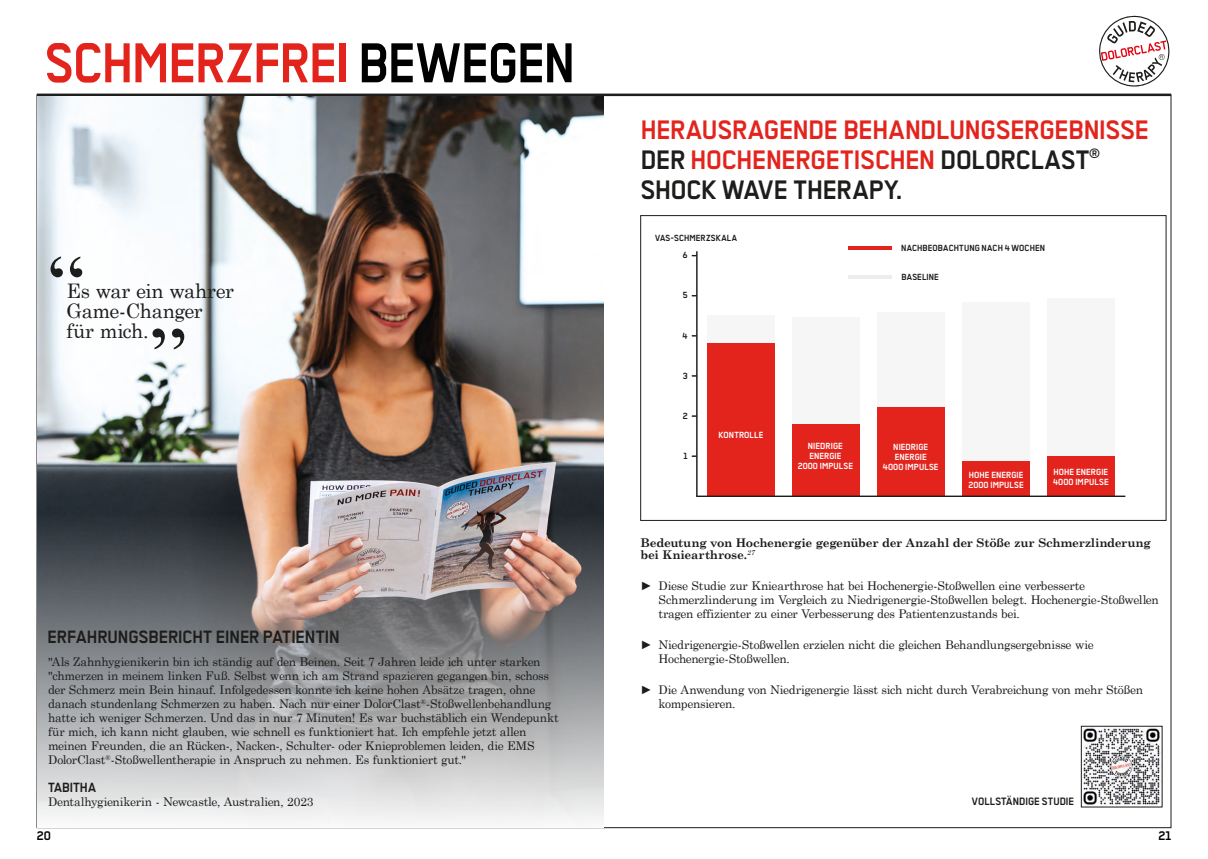
<style>
.page{position:relative;width:1208px;height:859px;background:#fff}
.page>*{position:absolute;margin:0;border:0;box-sizing:border-box;transform-origin:0 0}
._4_h1{font:700 63px "Transbold Neue Euro";letter-spacing:-.015em;color:#e3241d;scale:.94 1}
.M_Name{font:700 30px/30px "Transbold Neue Euro";letter-spacing:-.005em;color:#e3241d}
.M_Name-2{font:20px "Century Schoolbook";letter-spacing:-.02em;color:#1d1d1b}
.M_Name-3{font:700 20px "Transbold Neue";letter-spacing:-.005em;color:#1d1d1b}
.M_Name-4{font:700 15px "Transbold Neue";color:#1d1d1b}
.t1{font:700 14px "Transbold Neue Euro";color:#000}
.M_Name-5{font:12px/14px "Century Schoolbook";letter-spacing:-.025em;color:#1d1d1b}
.M_Name-6{font:700 12px/12px "Century Schoolbook";letter-spacing:-.02em;color:#1d1d1b}
.M_Name-7{font:700 12px "Transbold Neue Euro";color:#1d1d1b}
.M_Name-8{font:700 10px/10px "Transbold Neue Euro";letter-spacing:.005em;color:#fff;text-align:center}
.M_Name-9{font:700 10px "Transbold Neue Euro";letter-spacing:.015em;color:#1d1d1b}
.s1{color:#000}
.s2{color:#1d1d1b}
</style>
<div class="page">
<hr style="left:37px;top:94px;width:1134px;height:2px;background:#1d1d1b">
<svg style="left:1099px;top:15px;width:71px;height:72px"></svg>
<div style="left:707px;top:315px;width:67px;height:181px;background:#f6f6f7"></div>
<div style="left:792px;top:317px;width:67px;height:179px;background:#f6f6f7"></div>
<div style="left:877px;top:312px;width:67px;height:184px;background:#f6f6f7"></div>
<div style="left:961px;top:302px;width:68px;height:194px;background:#f6f6f7"></div>
<div style="left:1046px;top:298px;width:68px;height:198px;background:#f6f6f7"></div>
<div style="left:707px;top:343px;width:67px;height:153px;background:#e3241d"></div>
<div style="left:792px;top:424px;width:67px;height:72px;background:#e3241d"></div>
<div style="left:877px;top:407px;width:67px;height:89px;background:#e3241d"></div>
<div style="left:961px;top:461px;width:68px;height:35px;background:#e3241d"></div>
<div style="left:1046px;top:456px;width:68px;height:40px;background:#e3241d"></div>
<hr style="left:696px;top:251px;width:1px;height:245px;background:#1d1d1b">
<hr style="left:696px;top:496px;width:429px;height:1px;background:#1d1d1b">
<div style="left:640px;top:215px;width:526px;height:306px;border:1px solid #1d1d1b"></div>
<img style="left:1082px;top:728px;width:78px;height:77px">
<div style="left:1080px;top:726px;width:82px;height:81px;border:1px solid #1d1d1b"></div>
<hr style="left:848px;top:246px;width:44px;height:3px;background:#e3241d">
<hr style="left:848px;top:276px;width:44px;height:3px;background:#ededed">
<img style="left:37px;top:96px;width:567px;height:339px">
<img style="left:37px;top:435px;width:567px;height:386px">
<svg style="left:152px;top:328px;width:32px;height:21px"></svg>
<svg style="left:51px;top:256px;width:31px;height:21px"></svg>
<p class="_4_h1" style="left:45px;top:29px;width:565px">SCHMERZFREI <span class="s1">BEWEGEN</span></p>
<p class="M_Name-2" style="left:67px;top:274px;width:169px">Es war ein wahrer</p>
<p class="M_Name-2" style="left:67px;top:294px;width:138px">Game-Changer</p>
<p class="M_Name-2" style="left:67px;top:314px;width:84px">für mich.</p>
<p class="M_Name-3" style="left:48px;top:626px;width:294px">ERFAHRUNGSBERICHT EINER PATIENTIN</p>
<p class="M_Name-5" style="left:48px;top:654px;width:512px">"Als Zahnhygienikerin bin ich ständig auf den Beinen. Seit 7 Jahren leide ich unter starken "chmerzen in meinem linken Fuß. Selbst wenn ich am Strand spazieren gegangen bin, schoss der Schmerz mein Bein hinauf. Infolgedessen konnte ich keine hohen Absätze tragen, ohne danach stundenlang Schmerzen zu haben. Nach nur einer DolorClast<sup>®</sup>-Stoßwellenbehandlung hatte ich weniger Schmerzen. Und das in nur 7 Minuten! Es war buchstäblich ein Wendepunkt für mich, ich kann nicht glauben, wie schnell es funktioniert hat. Ich empfehle jetzt allen meinen Freunden, die an Rücken-, Nacken-, Schulter- oder Knieproblemen leiden, die EMS DolorClast<sup>®</sup>-Stoßwellentherapie in Anspruch zu nehmen. Es funktioniert gut."</p>
<p class="M_Name-4" style="left:48px;top:780px;width:49px">TABITHA</p>
<p class="M_Name-5" style="left:48px;top:794px;width:267px">Dentalhygienikerin - Newcastle, Australien, 2023</p>
<p class="M_Name" style="left:641px;top:115px;width:510px">HERAUSRAGENDE BEHANDLUNGSERGEBNISSE<br><span class="s2">DER</span> HOCHENERGETISCHEN <span class="s2">DOLORCLAST</span><sup>®<br></sup><span class="s2">SHOCK WAVE THERAPY.</span></p>
<p class="M_Name-9" style="left:655px;top:232px;width:83px">VAS-SCHMERZSKALA</p>
<p class="M_Name-9" style="left:683px;top:250px;width:6px">6</p>
<p class="M_Name-9" style="left:683px;top:290px;width:6px">5</p>
<p class="M_Name-9" style="left:682px;top:330px;width:7px">4</p>
<p class="M_Name-9" style="left:682px;top:370px;width:6px">3</p>
<p class="M_Name-9" style="left:682px;top:410px;width:6px">2</p>
<p class="M_Name-9" style="left:683px;top:451px;width:6px">1</p>
<p class="M_Name-8" style="left:718px;top:430px;width:47px">KONTROLLE</p>
<p class="M_Name-9" style="left:901px;top:242px;width:145px">NACHBEOBACHTUNG NACH 4 WOCHEN</p>
<p class="M_Name-9" style="left:901px;top:272px;width:39px">BASELINE</p>
<p class="M_Name-8" style="left:797px;top:441px;width:57px">NIEDRIGE<br>ENERGIE<br>2000 IMPULSE</p>
<p class="M_Name-8" style="left:883px;top:442px;width:57px">NIEDRIGE<br>ENERGIE<br>4000 IMPULSE</p>
<p class="M_Name-8" style="left:968px;top:470px;width:57px;text-align:left">HOHE ENERGIE<br>2000 IMPULSE</p>
<p class="M_Name-8" style="left:1053px;top:467px;width:57px;text-align:left">HOHE ENERGIE<br>4000 IMPULSE</p>
<p class="M_Name-6" style="left:640px;top:536px;width:512px">Bedeutung von Hochenergie gegenüber der Anzahl der Stöße zur Schmerzlinderung bei Kniearthrose.<sup>27</sup></p>
<p class="M_Name-5" style="left:658px;top:577px;width:502px;text-indent:-18px">► Diese Studie zur Kniearthrose hat bei Hochenergie-Stoßwellen eine verbesserte<br>Schmerzlinderung im Vergleich zu Niedrigenergie-Stoßwellen belegt. Hochenergie-Stoßwellen tragen effizienter zu einer Verbesserung des Patientenzustands bei.</p>
<p class="M_Name-5" style="left:658px;top:636px;width:436px;text-indent:-18px">► Niedrigenergie-Stoßwellen erzielen nicht die gleichen Behandlungsergebnisse wie<br>Hochenergie-Stoßwellen.</p>
<p class="M_Name-5" style="left:658px;top:681px;width:486px;text-indent:-18px">► Die Anwendung von Niedrigenergie lässt sich nicht durch Verabreichung von mehr Stößen kompensieren.</p>
<p class="M_Name-7" style="left:972px;top:795px;width:104px">VOLLSTÄNDIGE STUDIE</p>
<p class="t1" style="left:37px;top:828px;width:16px">20</p>
<p class="t1" style="left:1158px;top:828px;width:14px">21</p>
</div>
